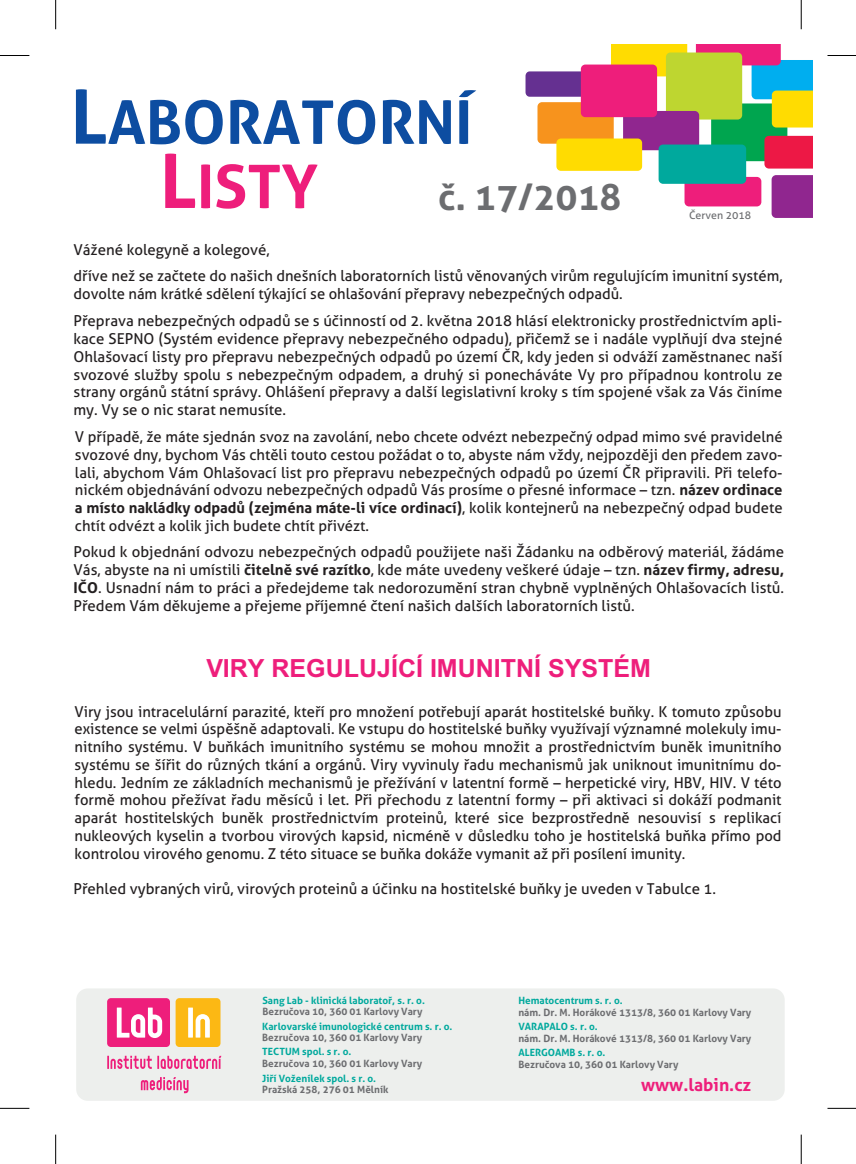
<style>
.page{position:relative;width:856px;height:1164px;background:#fff}
.page>*{position:absolute;margin:0;border:0;box-sizing:border-box;transform-origin:0 0}
.t1{font:700 60px/64.2px "Aller";color:#0d4da1}
.t2{font:700 36.62px "Aller";color:#6c6d70}
.t3{font:700 25px "Arial";color:#ee1e7b}
.t4{font:700 17.5px "Aller";color:#ee1e7b}
.t5{font:15px/17.8px "Aller";color:#231f20;text-align:justify}
.t6{font:10.62px "Aller";color:#6c6d70}
.t7{font:700 10px "Aller";color:#6c6d70}
.t8{font:700 10px "Aller";color:#00a99d}
.s1{font-size:75px}
.s2{font-size:75px;color:#ee1e7b}
.s3{color:#ee1e7b}
.s4{font-weight:700}
</style>
<div class="page">
<div style="left:525px;top:71px;width:69px;height:26px;background:#653091;border-radius:4px"></div>
<div style="left:684px;top:177px;width:77px;height:29px;background:#ee1e7b;border-radius:5px"></div>
<svg style="left:771px;top:175px;width:41px;height:43px;background:#922b91"></svg>
<svg style="left:611px;top:44px;width:76px;height:32px"></svg>
<div style="left:711px;top:103px;width:76px;height:58px;background:#00a54f;border-radius:4px"></div>
<div style="left:665px;top:52px;width:77px;height:68px;background:#bed630;border-radius:4px"></div>
<div style="left:537px;top:102px;width:76px;height:42px;background:#f7931d;border-radius:4px"></div>
<div style="left:623px;top:111px;width:76px;height:39px;background:#90268f;border-radius:4px"></div>
<svg style="left:695px;top:44px;width:117px;height:83px"></svg>
<div style="left:556px;top:138px;width:86px;height:33px;background:#ffdc01;border-radius:4px"></div>
<div style="left:580px;top:65px;width:77px;height:52px;background:#ee1e7b;border-radius:4px"></div>
<div style="left:764px;top:136px;width:48px;height:33px;background:#ed1845"></div>
<div style="left:658px;top:144px;width:88px;height:40px;background:#00a99d;border-radius:4px"></div>
<div style="left:76px;top:988px;width:708px;height:112px;background:#edefed;border-radius:11px"></div>
<svg style="left:107px;top:1055px;width:114px;height:14px"></svg>
<svg style="left:141px;top:1077px;width:47px;height:16px"></svg>
<div style="left:107px;top:998px;width:63px;height:49px;background:#ee1e7b;border-radius:4px"></div>
<div style="left:175px;top:998px;width:45px;height:49px;background:#fcb814;border-radius:4px"></div>
<div style="left:188px;top:1007px;width:5px;height:30px;background:#fff"></div>
<svg style="left:195px;top:1014px;width:15px;height:23px"></svg>
<svg style="left:117px;top:1007px;width:45px;height:31px"></svg>
<svg style="left:0;top:1108px;width:29px;height:1px"></svg>
<hr style="left:55px;top:1134px;width:1px;height:30px;background:#000">
<svg style="left:0;top:55px;width:29px;height:1px"></svg>
<svg style="left:55px;top:0;width:1px;height:29px"></svg>
<svg style="left:827px;top:55px;width:28px;height:1px"></svg>
<svg style="left:800px;top:0;width:1px;height:29px"></svg>
<svg style="left:827px;top:1108px;width:28px;height:1px"></svg>
<hr style="left:800px;top:1134px;width:1px;height:30px;background:#000">
<h1 class="t1" style="left:160px;top:97px;width:314px;text-indent:-89px"><span class="s1">L</span>ABORATORNÍ<br><span class="s2">L</span><span class="s3">ISTY</span></h1>
<h2 class="t2" style="left:438px;top:183px;width:185px">č. 17/2018</h2>
<p class="t6" style="left:689px;top:211px;width:64px">Červen 2018</p>
<p class="t5" style="left:73px;top:238px;width:710px;line-height:26.1px">Vážené kolegyně a kolegové,<br>dříve než se začtete do našich dnešních laboratorních listů věnovaných virům regulujícím imunitní systém,</p>
<p class="t5" style="left:73px;top:286px;width:550px">dovolte nám krátké sdělení týkající se ohlašování přepravy nebezpečných odpadů.</p>
<p class="t5" style="left:73px;top:314px;width:710px">Přeprava nebezpečných odpadů se s účinností od 2. května 2018 hlásí elektronicky prostřednictvím apli&shy;kace SEPNO (Systém evidence přepravy nebezpečného odpadu), přičemž se i nadále vyplňují dva stejné Ohlašovací listy pro přepravu nebezpečných odpadů po území ČR, kdy jeden si odváží zaměstnanec naší svozové služby spolu s nebezpečným odpadem, a druhý si ponecháváte Vy pro případnou kontrolu ze strany orgánů státní správy. Ohlášení přepravy a další legislativní kroky s tím spojené však za Vás činíme my. Vy se o nic starat nemusíte.</p>
<p class="t5" style="left:75px;top:429px;width:709px">V případě, že máte sjednán svoz na zavolání, nebo chcete odvézt nebezpečný odpad mimo své pravidelné svozové dny, bychom Vás chtěli touto cestou požádat o to, abyste nám vždy, nejpozději den předem zavo&shy;lali, abychom Vám Ohlašovací list pro přepravu nebezpečných odpadů po území ČR připravili. Při telefo&shy;nickém objednávání odvozu nebezpečných odpadů Vás prosíme o přesné informace – tzn. <span class="s4">název ordinace a místo nakládky odpadů (zejména máte-li více ordinací)</span>, kolik kontejnerů na nebezpečný odpad budete chtít odvézt a kolik jich budete chtít přivézt.</p>
<p class="t5" style="left:73px;top:545px;width:712px">Pokud k objednání odvozu nebezpečných odpadů použijete naši Žádanku na odběrový materiál, žádáme Vás, abyste na ni umístili <span class="s4">čitelně své razítko</span>, kde máte uvedeny veškeré údaje – tzn. <span class="s4">název firmy, adresu, IČO</span>. Usnadní nám to práci a předejdeme tak nedorozumění stran chybně vyplněných Ohlašovacích listů.<br>Předem Vám děkujeme a přejeme příjemné čtení našich dalších laboratorních listů.</p>
<h3 class="t3" style="left:207px;top:659px;width:446px">VIRY REGULUJÍCÍ IMUNITNÍ SYSTÉM</h3>
<p class="t5" style="left:75px;top:704px;width:708px">Viry jsou intracelulární parazité, kteří pro množení potřebují aparát hostitelské buňky. K tomuto způsobu existence se velmi úspěšně adaptovali. Ke vstupu do hostitelské buňky využívají významné molekuly imu&shy;nitního systému. V buňkách imunitního systému se mohou množit a prostřednictvím buněk imunitního systému se šířit do různých tkání a orgánů. Viry vyvinuly řadu mechanismů jak uniknout imunitnímu do&shy;hledu. Jedním ze základních mechanismů je přežívání v latentní formě – herpetické viry, HBV, HIV. V této formě mohou přežívat řadu měsíců i let. Při přechodu z latentní formy – při aktivaci si dokáží podmanit aparát hostitelských buněk prostřednictvím proteinů, které sice bezprostředně nesouvisí s replikací nukleových kyselin a tvorbou virových kapsid, nicméně v důsledku toho je hostitelská buňka přímo pod kontrolou virového genomu. Z této situace se buňka dokáže vymanit až při posílení imunity.</p>
<p class="t5" style="left:73px;top:881px;width:644px">Přehled vybraných virů, virových proteinů a účinku na hostitelské buňky je uveden v Tabulce 1.</p>
<p class="t8" style="left:262px;top:996px;width:164px">Sang Lab - klinická laboratoř, s. r. o.</p>
<p class="t7" style="left:262px;top:1008px;width:161px">Bezručova 10, 360 01 Karlovy Vary</p>
<p class="t8" style="left:262px;top:1022px;width:192px">Karlovarské imunologické centrum s. r. o.</p>
<p class="t7" style="left:262px;top:1034px;width:161px">Bezručova 10, 360 01 Karlovy Vary</p>
<p class="t8" style="left:262px;top:1048px;width:91px">TECTUM spol. s r. o.</p>
<p class="t7" style="left:262px;top:1060px;width:161px">Bezručova 10, 360 01 Karlovy Vary</p>
<p class="t8" style="left:518px;top:996px;width:106px">Hematocentrum s. r. o.</p>
<p class="t7" style="left:518px;top:1008px;width:234px">nám. Dr. M. Horákové 1313/8, 360 01 Karlovy Vary</p>
<p class="t8" style="left:518px;top:1022px;width:81px">VARAPALO s. r. o.</p>
<p class="t7" style="left:518px;top:1034px;width:234px">nám. Dr. M. Horákové 1313/8, 360 01 Karlovy Vary</p>
<p class="t8" style="left:518px;top:1048px;width:88px">ALERGOAMB s. r. o.</p>
<p class="t7" style="left:518px;top:1060px;width:161px">Bezručova 10, 360 01 Karlovy Vary</p>
<p class="t8" style="left:262px;top:1074px;width:115px">Jiří Voženílek spol. s r. o.</p>
<p class="t7" style="left:262px;top:1086px;width:128px">Pražská 258, 276 01 Mělník</p>
<p class="t4" style="left:641px;top:1077px;width:112px">www.labin.cz</p>
</div>
